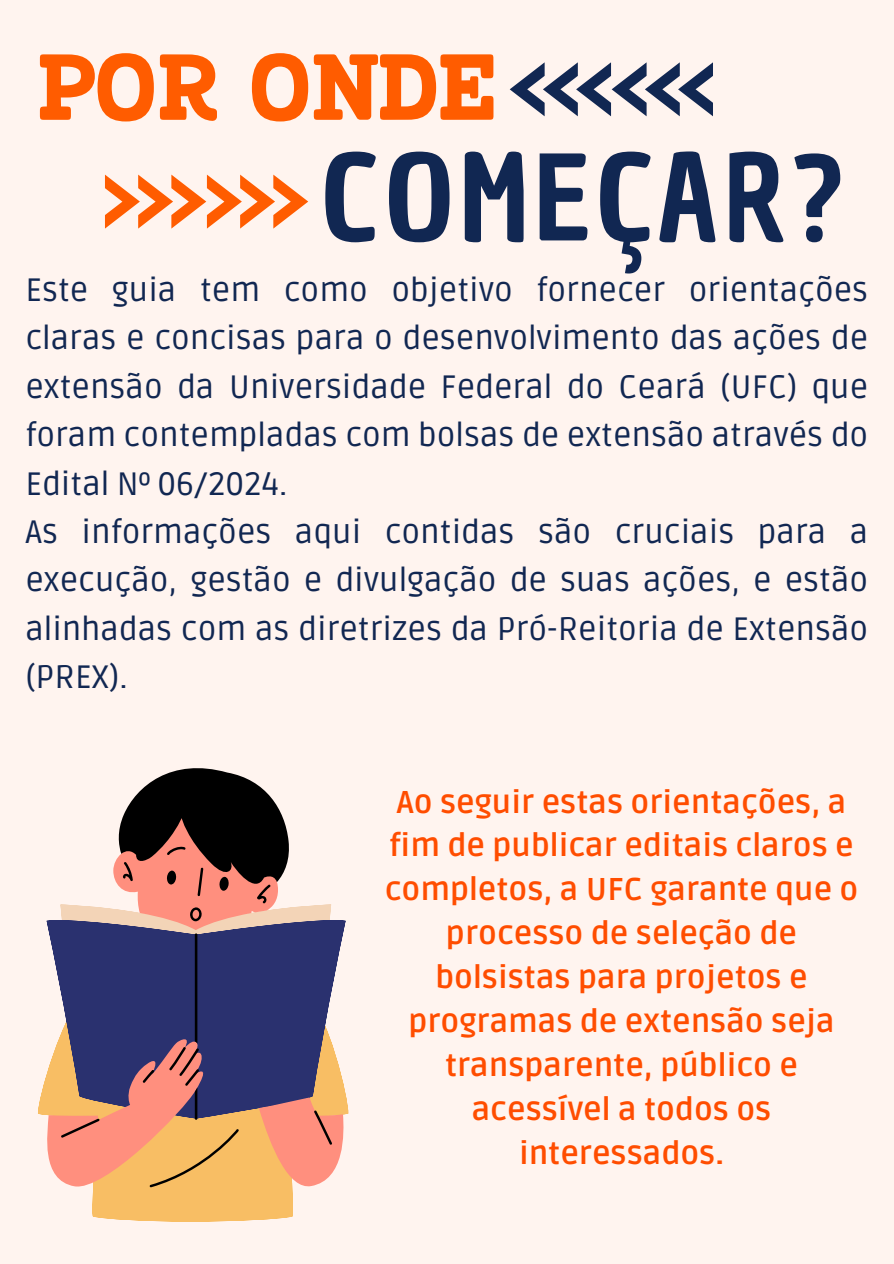
<style>
.page{position:relative;width:894px;height:1264px;background:#fff}
.page>*{position:absolute;margin:0;border:0;box-sizing:border-box;transform-origin:0 0}
.t1{font:115.65px "Chau Philomene One";letter-spacing:.05em;color:#112752}
.t2{font:700 93.3px "Carollo Playscript";letter-spacing:-.06em;color:#ff5c00}
.t3{font:32.4px/48.3px "Ruda";color:#112752;text-align:justify}
.t4{font:700 31.5px/43.8px "Ruda";color:#ff4d00;text-align:center}
</style>
<div class="page">
<div style="left:0;top:0;width:893px;height:1263px;background:#fff4ef"></div>
<svg style="left:38px;top:1092px;width:310px;height:129px;fill:#f8be64"></svg>
<svg style="left:40px;top:904px;width:305px;height:287px"></svg>
<svg style="left:61px;top:768px;width:271px;height:419px"></svg>
<svg style="left:509px;top:62px;width:203px;height:54px"></svg>
<svg style="left:105px;top:175px;width:203px;height:54px"></svg>
<p class="t2" style="left:35px;top:26px;width:464px">POR ONDE</p>
<h1 class="t1" style="left:321px;top:121px;width:522px">COMEÇAR?</h1>
<h2 class="t3" style="left:25px;top:267px;width:844px">Este guia tem como objetivo fornecer orientações claras e concisas para o desenvolvimento das ações de extensão da Universidade Federal do Ceará (UFC) que foram contempladas com bolsas de extensão através do Edital Nº 06/2024.</h2>
<p class="t3" style="left:25px;top:508px;width:844px">As informações aqui contidas são cruciais para a execução, gestão e divulgação de suas ações, e estão alinhadas com as diretrizes da Pró-Reitoria de Extensão (PREX).</p>
<p class="t4" style="left:384px;top:780px;width:475px">Ao seguir estas orientações, a fim de publicar editais claros e completos, a UFC garante que o processo de seleção de bolsistas para projetos e programas de extensão seja transparente, público e acessível a todos os interessados.</p>
</div>
